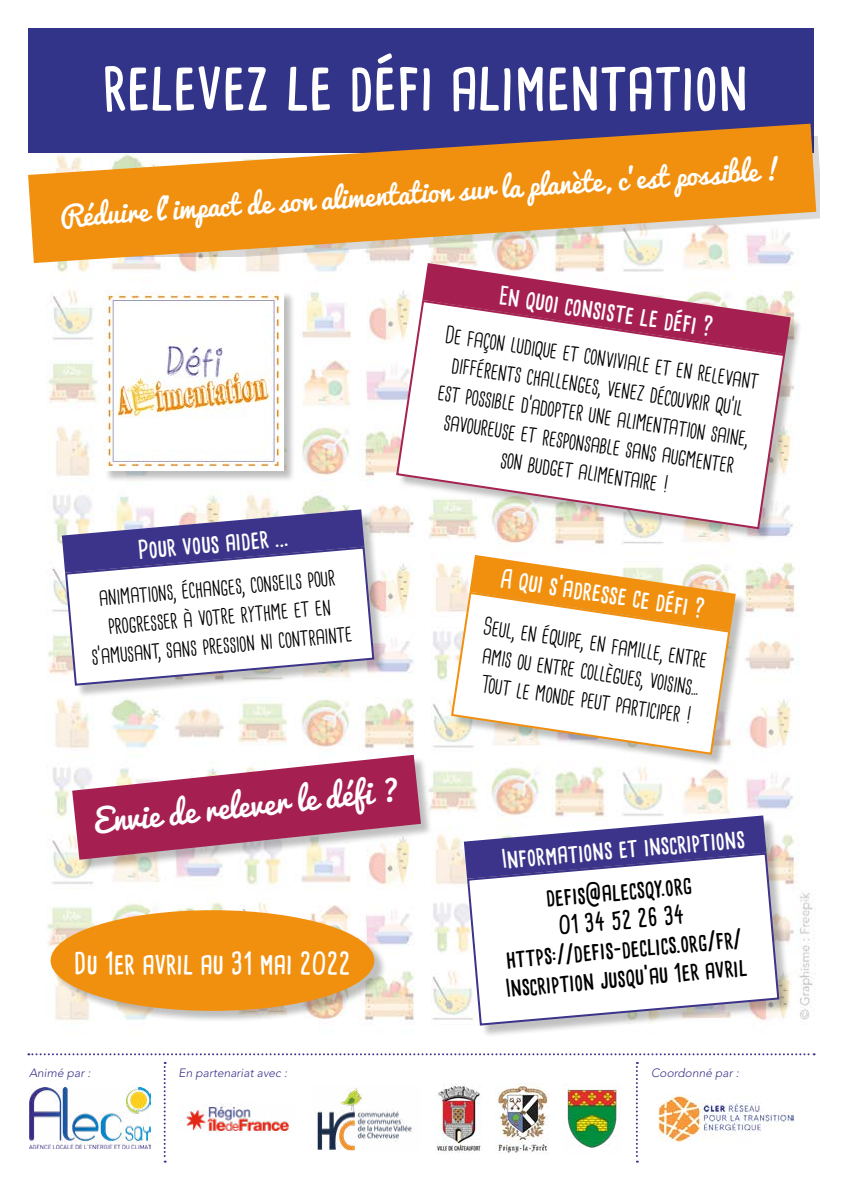
<style>
.page{position:relative;width:842px;height:1191px;background:#fff}
.page>*{position:absolute;margin:0;border:0;box-sizing:border-box;transform-origin:0 0}
.t1{font:700 65px "Cardenio Modern";color:#fff}
.t2{font:31px "Pacifico";color:#fff}
.t3{font:700 29px "Cardenio Modern";color:#fff}
.t4{font:27px "Pacifico";color:#fff}
.t5{font:700 25px "Cardenio Modern";color:#fff}
.t6{font:24px/28.8px "Cardenio Modern";color:#000;text-align:center}
.t7{font:700 24px/28.8px "Cardenio Modern";color:#000;text-align:center}
.t8{font:italic 300 12px "Avenir LT Std";color:#3c348a}
</style>
<div class="page">
<img style="left:46px;top:136px;width:774px;height:884px">
<div style="left:28px;top:28px;width:786px;height:125px;background:#32348a"></div>
<svg style="left:28px;top:124px;width:788px;height:139px;fill:#f1900e"></svg>
<div style="left:105px;top:292px;width:191px;height:191px;background:#000;opacity:.25"></div>
<img style="left:103px;top:290px;width:180px;height:180px">
<div style="left:398px;top:265px;width:405px;height:277px;background:#000;opacity:.25"></div>
<svg style="left:395px;top:299px;width:391px;height:231px"></svg>
<svg style="left:422px;top:263px;width:369px;height:91px"></svg>
<div style="left:64px;top:511px;width:323px;height:187px;background:#000;opacity:.25"></div>
<svg style="left:64px;top:545px;width:311px;height:142px"></svg>
<svg style="left:62px;top:509px;width:302px;height:64px"></svg>
<svg style="left:28px;top:1053px;width:787px;height:2px"></svg>
<img style="left:29px;top:1087px;width:122px;height:61px">
<img style="left:317px;top:1086px;width:95px;height:64px">
<img style="left:658px;top:1095px;width:136px;height:46px">
<img style="left:435px;top:1083px;width:46px;height:70px">
<img style="left:186px;top:1103px;width:104px;height:29px">
<img style="left:567px;top:1089px;width:50px;height:59px">
<img style="left:495px;top:1083px;width:54px;height:70px">
<svg style="left:164px;top:1062px;width:2px;height:100px"></svg>
<svg style="left:636px;top:1062px;width:2px;height:100px"></svg>
<div style="left:453px;top:556px;width:295px;height:210px;background:#000;opacity:.25"></div>
<svg style="left:450px;top:590px;width:281px;height:166px"></svg>
<svg style="left:470px;top:555px;width:266px;height:76px"></svg>
<div style="left:74px;top:756px;width:359px;height:116px;background:#000;opacity:.25"></div>
<svg style="left:72px;top:755px;width:349px;height:104px"></svg>
<div style="left:465px;top:817px;width:326px;height:221px;background:#000;opacity:.25"></div>
<svg style="left:466px;top:851px;width:314px;height:175px"></svg>
<svg style="left:464px;top:815px;width:302px;height:63px"></svg>
<div style="left:52px;top:912px;width:334px;height:111px;background:#000;opacity:.25"></div>
<div style="left:51px;top:910px;width:323px;height:100px;background:#f1900e;border-radius:50%"></div>
<h1 class="t1" style="left:103px;top:41px;width:646px">relevez le défi alimentation</h1>
<p class="t4" style="left:59px;top:204px;width:724px;rotate:-4deg">Réduire l’impact de son alimentation sur la planète, c’est possible !</p>
<p class="t5" style="left:137px;top:532px;width:153px;rotate:-5deg">Pour vous aider ...</p>
<p class="t6" style="left:86px;top:584px;width:263px;rotate:-5deg">animations, échanges, conseils pour progresser à votre rythme et en s’amusant, sans pression ni contrainte</p>
<p class="t2" style="left:92px;top:804px;width:309px;rotate:-6deg">Envie de relever le défi ?</p>
<p class="t3" style="left:74px;top:943px;width:279px">Du 1er avril au 31 mai 2022</p>
<p class="t5" style="left:501px;top:279px;width:218px;rotate:8deg">En quoi consiste le défi ?</p>
<p class="t6" style="left:447px;top:321px;width:318px;rotate:8deg">De façon ludique et conviviale et en relevant différents challenges, venez découvrir qu’il est possible d’adopter une alimentation saine, savoureuse et responsable sans augmenter son budget alimentaire !</p>
<p class="t5" style="left:503px;top:561px;width:208px;rotate:8deg">A qui s’adresse ce défi ?</p>
<p class="t6" style="left:485px;top:613px;width:228px;text-align:left;rotate:8deg">Seul, en équipe, en famille, entre amis ou entre collègues, voisins...<br>Tout le monde peut participer !</p>
<p class="t5" style="left:501px;top:842px;width:245px;rotate:-5deg">Informations et inscriptions</p>
<p class="t7" style="left:497px;top:887px;width:244px;rotate:-5deg">defis@alecsqy.org<br>01 34 52 26 34 https://defis-declics.org/fr/<br>Inscription jusqu’au 1er avril</p>
<p class="t8" style="left:29px;top:1065px;width:63px">Animé par :</p>
<p class="t8" style="left:179px;top:1065px;width:110px">En partenariat avec :</p>
<p class="t8" style="left:651px;top:1065px;width:89px">Coordonné par :</p>
</div>
